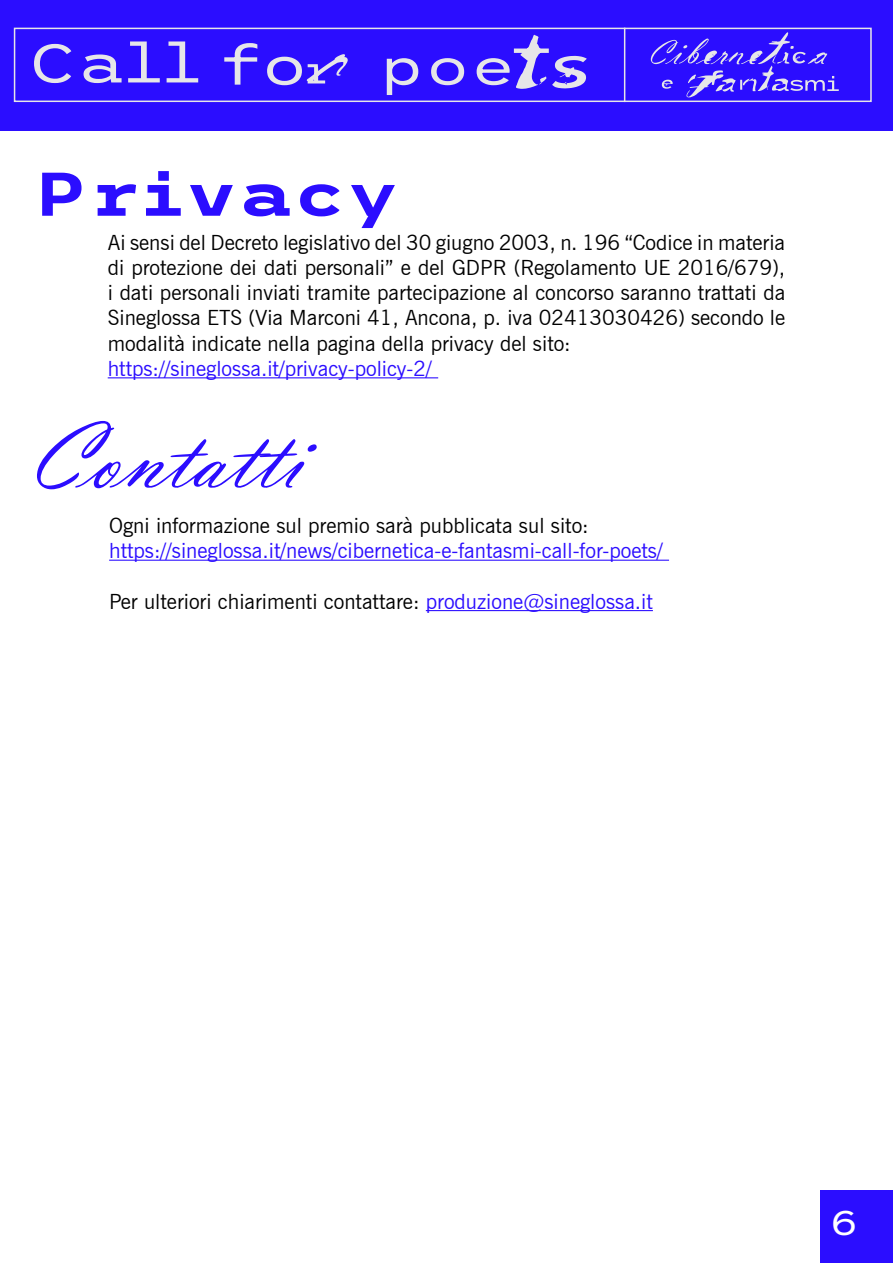
<style>
.page{position:relative;width:893px;height:1263px;background:#fff}
.page>*{position:absolute;margin:0;border:0;box-sizing:border-box;transform-origin:0 0}
.t1{font:97.5px "Vladimir Script";color:#2b0dff}
.t2{font:700 61.5px "Trispace Semi Expanded";color:#2b0dff}
.t3{font:54.6px "Trispace Semi Expanded";color:#e6e6e8}
.t4{font:51.75px "Trispace Semi Expanded";color:#e6e6e8}
.t5{font:34.5px "Trispace Semi Expanded";color:#fff}
.t6{font:21px/25.2px "News Gothic BT";color:#000;text-align:justify}
.t7{font:21px "News Gothic BT";color:#2b0dff}
.s1{color:#2b0dff}
</style>
<div class="page">
<div style="left:0;top:0;width:893px;height:130px;background:#2b0dff"></div>
<div style="left:14px;top:28px;width:858px;height:74px;border:2px solid #e6e6e8"></div>
<svg style="left:651px;top:32px;width:188px;height:65px"></svg>
<hr style="left:624px;top:28px;width:1px;height:74px;background:#e6e6e8">
<svg style="left:514px;top:34px;width:73px;height:55px"></svg>
<svg style="left:307px;top:54px;width:41px;height:29px"></svg>
<div style="left:820px;top:1190px;width:73px;height:73px;background:#2b0dff"></div>
<hr style="left:109px;top:560px;width:560px;height:1px;background:#2b0dff">
<hr style="left:426px;top:610px;width:227px;height:1px;background:#2b0dff">
<hr style="left:108px;top:377px;width:330px;height:1px;background:#2b0dff">
<h3 class="t3" style="left:29px;top:21px;width:281px">Call fo</h3>
<h3 class="t4" style="left:379px;top:26px;width:138px">poe</h3>
<h2 class="t2" style="left:34px;top:145px;width:367px">Privacy</h2>
<p class="t6" style="left:108px;top:230px;width:679px">Ai sensi del Decreto legislativo del 30 giugno 2003, n. 196 “Codice in materia di protezione dei dati personali” e del GDPR (Regolamento UE 2016/679), i dati personali inviati tramite partecipazione al concorso saranno trattati da Sineglossa ETS (Via Marconi 41, Ancona, p. iva 02413030426) secondo le modalità indicate nella pagina della privacy del sito:</p>
<p class="t7" style="left:108px;top:356px;width:326px">https://sineglossa.it/privacy-policy-2/</p>
<h1 class="t1" style="left:28px;top:400px;width:277px">Contatti</h1>
<p class="t6" style="left:109px;top:513px;width:481px">Ogni informazione sul premio sarà pubblicata sul sito:</p>
<p class="t7" style="left:109px;top:538px;width:555px">https://sineglossa.it/news/cibernetica-e-fantasmi-call-for-poets/</p>
<p class="t6" style="left:109px;top:588px;width:545px">Per ulteriori chiarimenti contattare: <span class="s1">produzione@sineglossa.it</span></p>
<h3 class="t5" style="left:829px;top:1195px;width:32px">6</h3>
</div>
